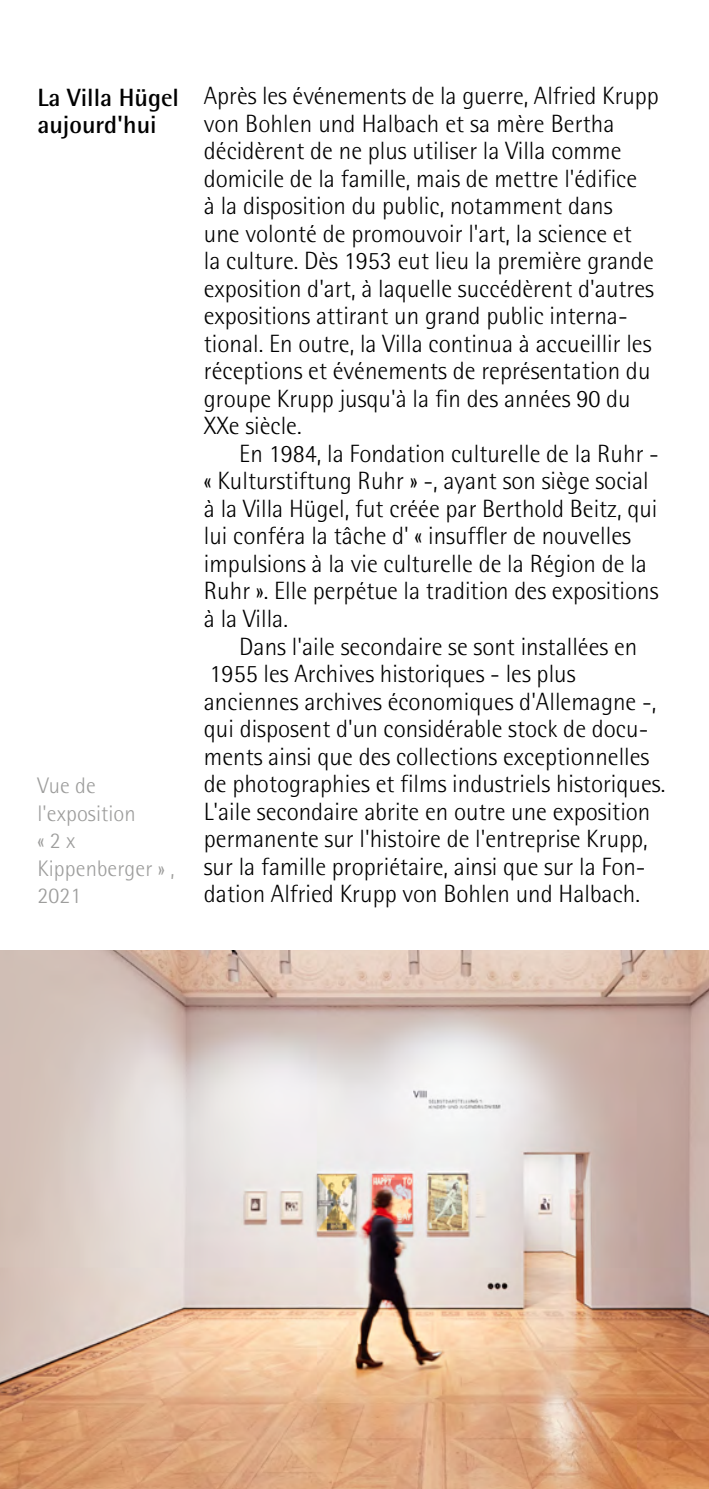
<style>
.page{position:relative;width:709px;height:1489px;background:#fff}
.page>*{position:absolute;margin:0;border:0;box-sizing:border-box;transform-origin:0 0}
.t1{font:300 25px/27.5px "AT Rotis Semi Sans";color:#000}
.t2{font:700 25px/27.5px "AT Rotis Semi Sans";color:#000}
.t3{font:300 22.5px/27.5px "AT Rotis Semi Sans";letter-spacing:.005em;color:#9d9d9c}
</style>
<div class="page">
<img style="left:0;top:950px;width:709px;height:538px">
<p class="t2" style="left:37px;top:83px;width:143px">La Villa Hügel aujourd'hui</p>
<p class="t3" style="left:37px;top:772px;width:139px">Vue de l'exposition<br>« 2 x<br>Kippenberger » ,<br>2021</p>
<p class="t1" style="left:204px;top:82px;width:456px">Après les événements de la guerre, Alfried Krupp von Bohlen und Halbach et sa mère Bertha décidèrent de ne plus utiliser la Villa comme domicile de la famille, mais de mettre l'édifice<br>à la disposition du public, notamment dans<br>une volonté de promouvoir l'art, la science et<br>la culture. Dès 1953 eut lieu la première grande exposition d'art, à laquelle succédèrent d'autres expositions attirant un grand public interna&shy;tional. En outre, la Villa continua à accueillir les réceptions et événements de représentation du groupe Krupp jusqu'à la fin des années 90 du XXe siècle.</p>
<p class="t1" style="left:204px;top:439px;width:457px;text-indent:35px">En 1984, la Fondation culturelle de la Ruhr - « Kulturstiftung Ruhr » -, ayant son siège social à la Villa Hügel, fut créée par Berthold Beitz, qui lui conféra la tâche d' « insuffler de nouvelles impulsions à la vie culturelle de la Région de la Ruhr ». Elle perpétue la tradition des expositions à la Villa.</p>
<p class="t1" style="left:204px;top:632px;width:463px;text-indent:35px">Dans l'aile secondaire se sont installées en 1955 les Archives historiques - les plus anciennes archives économiques d'Allemagne -, qui disposent d'un considérable stock de docu&shy;ments ainsi que des collections exceptionnelles de photographies et films industriels historiques.<br>L'aile secondaire abrite en outre une exposition permanente sur l'histoire de l'entreprise Krupp, sur la famille propriétaire, ainsi que sur la Fon&shy;dation Alfried Krupp von Bohlen und Halbach.</p>
</div>
